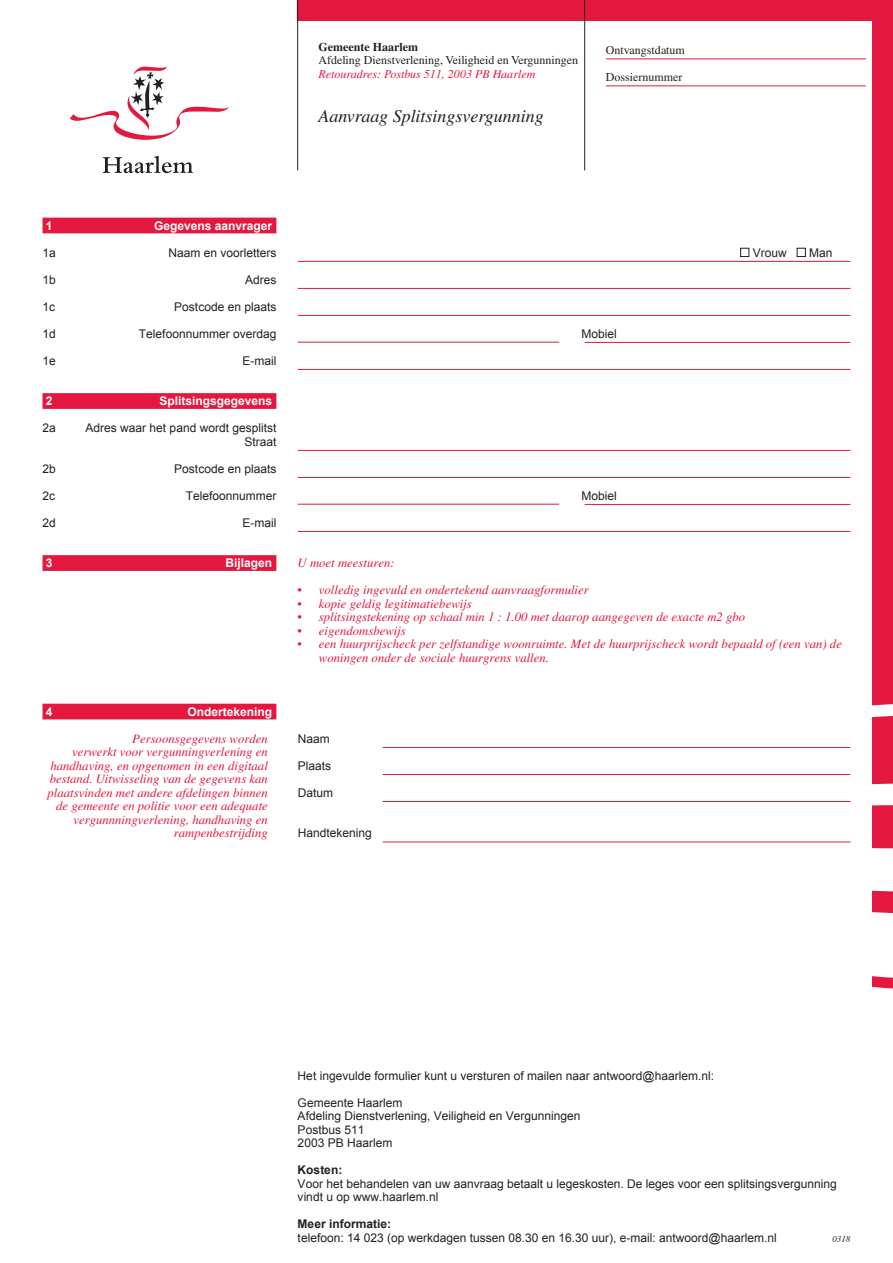
<style>
.page{position:relative;width:893px;height:1263px;background:#fff}
.page>*{position:absolute;margin:0;border:0;box-sizing:border-box;transform-origin:0 0}
.t1{font:italic 18px "Times LT Pro";color:#231f20}
.t2{font:italic 12.75px/13.5px "Times LT Pro";color:#e4183e}
.t3{font:12px/13.5px "Arial";color:#231f20}
.t4{font:12px "Times LT Pro";color:#231f20}
.t5{font:700 12px "Arial";color:#fff}
.t6{font:italic 12px "Times LT Pro";color:#e4183e}
.t7{font:700 12px "Arial";color:#231f20}
.t8{font:700 12px "Times LT Pro";color:#231f20}
.t9{font:italic 9px "Times LT Pro";color:#231f20}
</style>
<div class="page">
<svg style="left:872px;top:805px;width:21px;height:44px"></svg>
<svg style="left:872px;top:890px;width:21px;height:99px"></svg>
<div style="left:298px;top:0;width:595px;height:785px;background:#e4183e"></div>
<div style="left:21px;top:21px;width:850px;height:1221px;background:#fff"></div>
<svg style="left:70px;top:67px;width:160px;height:73px"></svg>
<svg style="left:103px;top:156px;width:90px;height:17px"></svg>
<hr style="left:606px;top:59px;width:260px;height:1px;background:#e4183e">
<hr style="left:606px;top:86px;width:260px;height:1px;background:#e4183e">
<hr style="left:297px;top:0;width:1px;height:170px;background:#231f20">
<hr style="left:584px;top:0;width:1px;height:170px;background:#231f20">
<div style="left:43px;top:218px;width:233px;height:15px;background:#e4183e"></div>
<hr style="left:298px;top:261px;width:552px;height:1px;background:#e4183e">
<hr style="left:298px;top:288px;width:552px;height:1px;background:#e4183e">
<hr style="left:298px;top:315px;width:552px;height:1px;background:#e4183e">
<hr style="left:585px;top:342px;width:265px;height:1px;background:#e4183e">
<hr style="left:298px;top:342px;width:261px;height:1px;background:#e4183e">
<hr style="left:298px;top:369px;width:552px;height:1px;background:#e4183e">
<div style="left:43px;top:393px;width:233px;height:16px;background:#e4183e"></div>
<hr style="left:298px;top:450px;width:552px;height:1px;background:#e4183e">
<hr style="left:298px;top:477px;width:552px;height:1px;background:#e4183e">
<hr style="left:585px;top:504px;width:265px;height:1px;background:#e4183e">
<hr style="left:298px;top:504px;width:261px;height:1px;background:#e4183e">
<hr style="left:298px;top:531px;width:552px;height:1px;background:#e4183e">
<div style="left:43px;top:555px;width:233px;height:16px;background:#e4183e"></div>
<div style="left:43px;top:704px;width:233px;height:15px;background:#e4183e"></div>
<hr style="left:383px;top:747px;width:467px;height:1px;background:#e4183e">
<hr style="left:383px;top:774px;width:467px;height:1px;background:#e4183e">
<hr style="left:383px;top:801px;width:467px;height:1px;background:#e4183e">
<hr style="left:383px;top:842px;width:467px;height:1px;background:#e4183e">
<div style="left:740px;top:248px;width:9px;height:9px;border:1px solid #231f20"></div>
<div style="left:797px;top:248px;width:9px;height:9px;border:1px solid #231f20"></div>
<p class="t8" style="left:318px;top:39px;width:101px">Gemeente Haarlem</p>
<p class="t4" style="left:318px;top:53px;width:261px">Afdeling Dienstverlening, Veiligheid en Vergunningen</p>
<p class="t6" style="left:318px;top:67px;width:218px">Retouradres: Postbus 511, 2003 PB Haarlem</p>
<h1 class="t1" style="left:318px;top:105px;width:227px">Aanvraag Splitsingsvergunning</h1>
<p class="t4" style="left:606px;top:43px;width:81px">Ontvangstdatum</p>
<p class="t4" style="left:606px;top:70px;width:78px">Dossiernummer</p>
<p class="t5" style="left:46px;top:217px;width:8px">1</p>
<p class="t5" style="left:154px;top:217px;width:120px">Gegevens aanvrager</p>
<p class="t3" style="left:43px;top:246px;width:15px">1a</p>
<p class="t3" style="left:168px;top:246px;width:110px">Naam en voorletters</p>
<p class="t3" style="left:753px;top:246px;width:36px">Vrouw</p>
<p class="t3" style="left:809px;top:246px;width:25px">Man</p>
<p class="t3" style="left:43px;top:273px;width:15px">1b</p>
<p class="t3" style="left:245px;top:273px;width:33px">Adres</p>
<p class="t3" style="left:43px;top:300px;width:14px">1c</p>
<p class="t3" style="left:174px;top:300px;width:104px">Postcode en plaats</p>
<p class="t3" style="left:43px;top:327px;width:15px">1d</p>
<p class="t3" style="left:139px;top:327px;width:139px">Telefoonnummer overdag</p>
<p class="t3" style="left:581px;top:327px;width:37px">Mobiel</p>
<p class="t3" style="left:43px;top:354px;width:15px">1e</p>
<p class="t3" style="left:242px;top:354px;width:35px">E-mail</p>
<p class="t5" style="left:46px;top:393px;width:8px">2</p>
<p class="t5" style="left:159px;top:393px;width:114px">Splitsingsgegevens</p>
<p class="t3" style="left:43px;top:421px;width:15px">2a</p>
<p class="t3" style="left:86px;top:421px;width:192px;text-align:right">Adres waar het pand wordt gesplitst<br>Straat</p>
<p class="t3" style="left:43px;top:462px;width:15px">2b</p>
<p class="t3" style="left:174px;top:462px;width:104px">Postcode en plaats</p>
<p class="t3" style="left:43px;top:489px;width:14px">2c</p>
<p class="t3" style="left:186px;top:489px;width:92px">Telefoonnummer</p>
<p class="t3" style="left:581px;top:489px;width:37px">Mobiel</p>
<p class="t3" style="left:43px;top:516px;width:15px">2d</p>
<p class="t3" style="left:242px;top:516px;width:35px">E-mail</p>
<p class="t5" style="left:46px;top:555px;width:8px">3</p>
<p class="t5" style="left:225px;top:555px;width:48px">Bijlagen</p>
<p class="t2" style="left:298px;top:556px;width:99px">U moet meesturen:</p>
<p class="t2" style="left:298px;top:583px;width:293px">• volledig ingevuld en ondertekend aanvraagformulier</p>
<p class="t2" style="left:298px;top:596px;width:176px">• kopie geldig legitimatiebewijs</p>
<p class="t2" style="left:298px;top:610px;width:449px">• splitsingstekening op schaal min 1 : 1.00 met daarop aangegeven de exacte m2 gbo</p>
<p class="t2" style="left:298px;top:623px;width:110px">• eigendomsbewijs</p>
<p class="t2" style="left:319px;top:637px;width:525px;text-indent:-21px">• een huurprijscheck per zelfstandige woonruimte. Met de huurprijscheck wordt bepaald of (een van) de woningen onder de sociale huurgrens vallen.</p>
<p class="t5" style="left:46px;top:703px;width:8px">4</p>
<p class="t5" style="left:187px;top:703px;width:86px">Ondertekening</p>
<p class="t2" style="left:48px;top:731px;width:222px;text-align:right">Persoonsgegevens worden<br>verwerkt voor vergunningverlening en handhaving, en opgenomen in een digitaal bestand. Uitwisseling van de gegevens kan plaatsvinden met andere afdelingen binnen de gemeente en politie voor een adequate vergunnningverlening, handhaving en rampenbestrijding</p>
<p class="t3" style="left:298px;top:732px;width:34px">Naam</p>
<p class="t3" style="left:298px;top:759px;width:35px">Plaats</p>
<p class="t3" style="left:298px;top:786px;width:37px">Datum</p>
<p class="t3" style="left:298px;top:826px;width:76px">Handtekening</p>
<p class="t3" style="left:298px;top:1069px;width:418px">Het ingevulde formulier kunt u versturen of mailen naar antwoord@haarlem.nl:</p>
<p class="t3" style="left:298px;top:1096px;width:284px">Gemeente Haarlem<br>Afdeling Dienstverlening, Veiligheid en Vergunningen<br>Postbus 511<br>2003 PB Haarlem</p>
<p class="t7" style="left:298px;top:1162px;width:46px">Kosten:</p>
<p class="t3" style="left:298px;top:1177px;width:541px">Voor het behandelen van uw aanvraag betaalt u legeskosten. De leges voor een splitsingsvergunning vindt u op www.haarlem.nl</p>
<p class="t7" style="left:298px;top:1216px;width:95px">Meer informatie:</p>
<p class="t3" style="left:298px;top:1231px;width:481px">telefoon: 14 023 (op werkdagen tussen 08.30 en 16.30 uur), e-mail: antwoord@haarlem.nl</p>
<p class="t9" style="left:832px;top:1233px;width:19px">0318</p>
</div>
